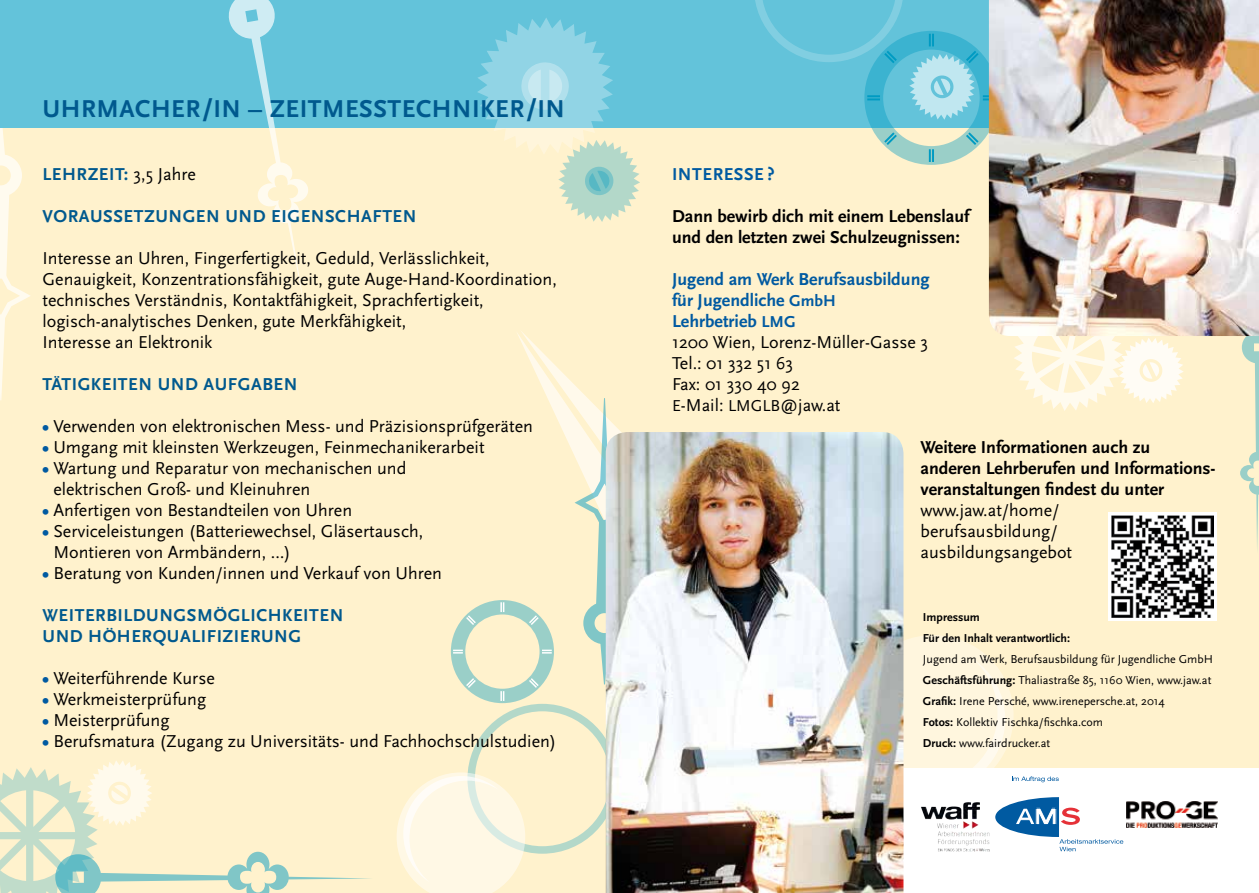
<style>
.page{position:relative;width:1259px;height:893px;background:#fff2cd}
.page>*{position:absolute;margin:0;border:0;box-sizing:border-box;transform-origin:0 0}
.t1{font:700 25.5px "Scala Sans";letter-spacing:.02em;color:#00598e}
.t2{font:18px/21px "Scala Sans";color:#000}
.t3{font:700 18px/21px "Scala Sans";color:#000}
.t4{font:700 18px/21px "Scala Sans";letter-spacing:.03em;color:#00598e}
.t5{font:700 18px "Scala Sans";color:#005aa1}
.t6{font:12px/21px "Scala Sans";color:#000}
.t7{font:700 12px/21px "Scala Sans";color:#000}
.s1{font-weight:400;color:#000}
.s2{font-weight:700;color:#005aa1}
.s3{font-weight:700;font-size:16.5px;color:#005aa1}
.s4{font-size:16.5px}
.s5{font-weight:700}
</style>
<div class="page">
<svg style="left:0;top:128px;width:30px;height:272px"></svg>
<div style="left:0;top:0;width:1259px;height:128px;background:#63c3da"></div>
<div style="left:853px;top:635px;width:160px;height:161px;background:#fff6de;border-radius:50%"></div>
<svg style="left:903px;top:658px;width:102px;height:110px"></svg>
<svg style="left:228px;top:0;width:80px;height:296px"></svg>
<svg style="left:1240px;top:336px;width:19px;height:215px"></svg>
<svg style="left:397px;top:331px;width:224px;height:562px"></svg>
<svg style="left:478px;top:18px;width:162px;height:204px"></svg>
<svg style="left:755px;top:0;width:234px;height:165px"></svg>
<svg style="left:0;top:761px;width:371px;height:132px"></svg>
<svg style="left:1014px;top:336px;width:169px;height:75px"></svg>
<img style="left:989px;top:0;width:270px;height:336px">
<div style="left:629px;top:768px;width:630px;height:125px;background:#fff"></div>
<img style="left:606px;top:432px;width:297px;height:461px">
<div style="left:1107px;top:512px;width:109px;height:109px;background:#fff"></div>
<img style="left:1111px;top:516px;width:102px;height:102px">
<svg style="left:995px;top:797px;width:128px;height:54px"></svg>
<svg style="left:1012px;top:776px;width:46px;height:6px"></svg>
<img style="left:945px;top:802px;width:35px;height:18px">
<img style="left:1127px;top:801px;width:90px;height:27px">
<h1 class="t1" style="left:43px;top:95px;width:524px">Uhrmacher/in – Zeitmesstechniker/in</h1>
<p class="t4" style="left:43px;top:164px;width:155px">Lehrzeit: <span class="s1">3,5 Jahre</span></p>
<p class="t4" style="left:43px;top:206px;width:375px">Voraussetzu ng en und Eig enschaften</p>
<p class="t2" style="left:43px;top:248px;width:516px">Interesse an Uhren, Fingerfertigkeit, Geduld, Verlässlichkeit, Genauigkeit, Konzentrationsfähigkeit, gute Auge-Hand-Koordination, technisches Verständnis, Kontaktfähigkeit, Sprachfertigkeit, logisch-analytisches Denken, gute Merkfähigkeit,<br>Interesse an Elektronik</p>
<p class="t4" style="left:43px;top:374px;width:256px">Tätigkeiten u nd Au fgaben</p>
<p class="t2" style="left:43px;top:416px;width:492px"><span class="s2">•</span> Verwenden von elektronischen Mess- und Präzisionsprüfgeräten</p>
<p class="t2" style="left:43px;top:437px;width:443px"><span class="s2">•</span> Umgang mit kleinsten Werkzeugen, Feinmechanikerarbeit</p>
<p class="t2" style="left:53px;top:458px;width:354px;text-indent:-11px"><span class="s2">•</span> Wartung und Reparatur von mechanischen und elektrischen Groß- und Kleinuhren</p>
<p class="t2" style="left:43px;top:500px;width:311px"><span class="s2">•</span> Anfertigen von Bestandteilen von Uhren</p>
<p class="t2" style="left:53px;top:521px;width:371px;text-indent:-11px"><span class="s2">•</span> Serviceleistungen (Batteriewechsel, Gläsertausch,<br>Montieren von Armbändern, …)</p>
<p class="t2" style="left:43px;top:563px;width:401px"><span class="s2">•</span> Beratung von Kunden/innen und Verkauf von Uhren</p>
<p class="t4" style="left:43px;top:605px;width:302px">Weiterbildu ngsmöglichkeiten und Höherqualifizierung</p>
<p class="t2" style="left:43px;top:668px;width:174px"><span class="s2">•</span> Weiterführende Kurse</p>
<p class="t2" style="left:43px;top:689px;width:165px"><span class="s2">•</span> Werkmeisterprüfung</p>
<p class="t2" style="left:43px;top:710px;width:128px"><span class="s2">•</span> Meisterprüfung</p>
<p class="t2" style="left:43px;top:731px;width:515px"><span class="s2">•</span> Berufsmatura (Zugang zu Universitäts- und Fachhochschulstudien)</p>
<p class="t5" style="left:672px;top:164px;width:11px">INTERESSE</p>
<p class="t5" style="left:767px;top:164px;width:9px">?</p>
<p class="t3" style="left:672px;top:206px;width:299px">Dann bewirb dich mit einem Lebenslauf und den letzten zwei Schulzeugnissen:</p>
<p class="t2" style="left:672px;top:269px;width:259px"><span class="s2">Jugend am Werk Berufsausbildung für Jugendliche</span> <span class="s3">GmbH<br></span><span class="s2">Lehrbetrieb</span> <span class="s3">LM G<br></span>1200 Wien, Lorenz-Müller-Gasse 3<br>Tel.: 01 332 51 63<br>Fax: 01 330 40 92<br><span class="s4">E</span>-Mail: <span class="s4">LMGLB</span>@jaw.at</p>
<p class="t3" style="left:920px;top:437px;width:297px">Weitere I nformationen auch zu<br>anderen Lehrberufen und I nformations&shy;veranstaltungen findest du unter</p>
<p class="t2" style="left:920px;top:500px;width:153px">www.jaw.at/home/ berufsausbildung/ ausbildungsangebot</p>
<p class="t7" style="left:923px;top:607px;width:148px">I mpressum<br>Für den I nhalt verantwortlich:</p>
<p class="t6" style="left:923px;top:649px;width:291px">Jugend am Werk, Berufsausbildung für Jugendliche GmbH <span class="s5">Geschäftsführung:</span> Thaliastraße 85, 1160 Wien, www.jaw.at <span class="s5">Grafik:</span> Irene Persché, www.irenepersche.at, 2014<br><span class="s5">Fotos:</span> Kollektiv Fischka/fischka.com<br><span class="s5">Druck:</span> www.fairdrucker.at</p>
</div>
